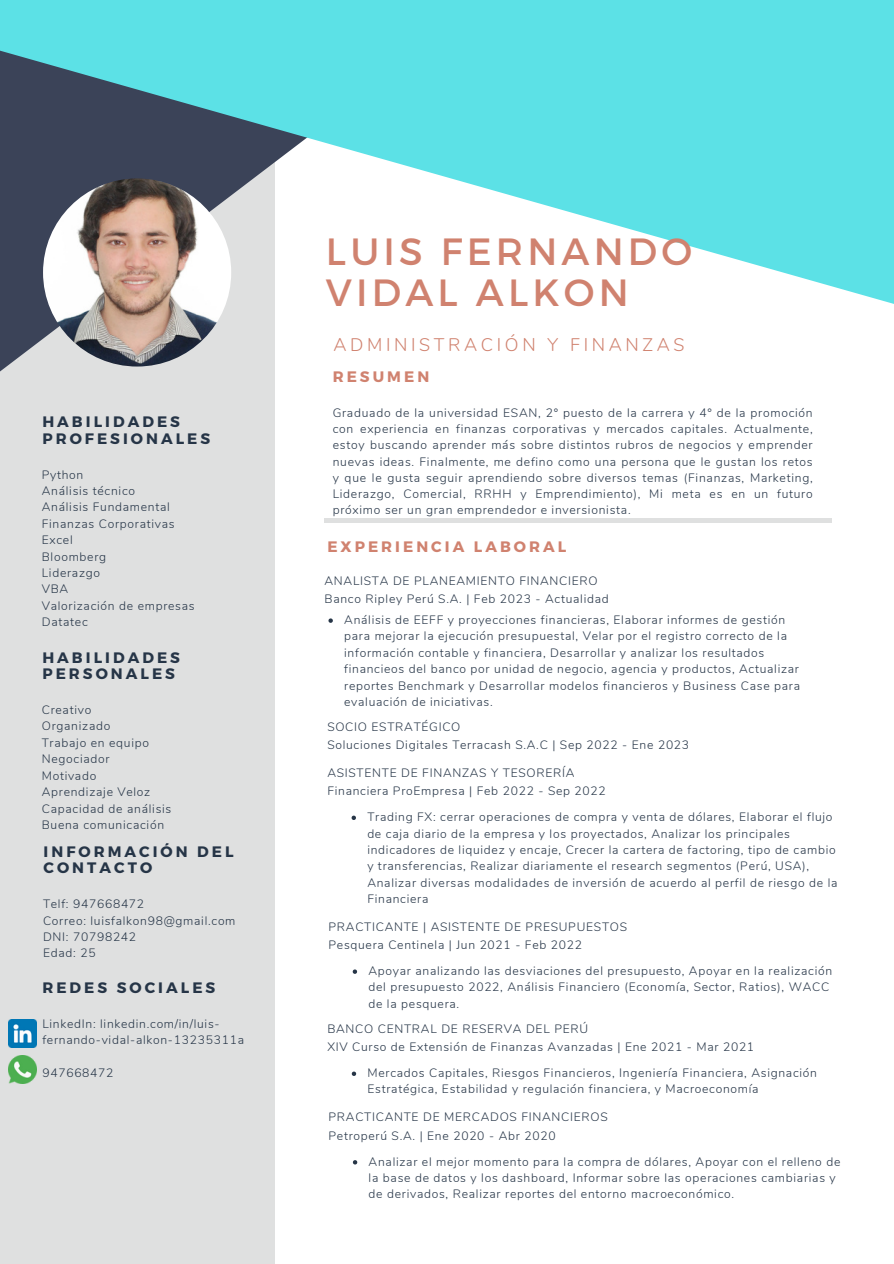
<style>
.page{position:relative;width:894px;height:1264px;background:#fff}
.page>*{position:absolute;margin:0;border:0;box-sizing:border-box;transform-origin:0 0}
.t1{font:37.95px/40.5px "Montserrat";letter-spacing:.11em;color:#d0826f}
.t2{font:300 18.15px "Nunito";letter-spacing:.2em;color:#d0826f}
.t3{font:700 15.15px/16.4px "Montserrat";letter-spacing:.2em;color:#263547}
.t4{font:700 15.15px "Montserrat";letter-spacing:.2em;color:#d0826f}
.t5{font:300 12.15px/16.4px "Nunito";letter-spacing:.06em;color:#263547}
</style>
<div class="page">
<div style="left:0;top:49px;width:274px;height:1214px;background:#dfe0e0"></div>
<hr style="left:324px;top:518px;width:508px;height:4px;background:#dfe0e0">
<svg style="left:0;top:338px;width:275px;height:121px"></svg>
<img style="left:43px;top:178px;width:188px;height:188px;border-radius:50%">
<svg style="left:0;top:0;width:893px;height:338px;fill:#5ce1e6"></svg>
<img style="left:8px;top:1019px;width:28px;height:28px">
<img style="left:8px;top:1055px;width:28px;height:28px">
<svg style="left:352px;top:969px;width:5px;height:4px"></svg>
<svg style="left:351px;top:1071px;width:5px;height:4px"></svg>
<svg style="left:353px;top:1160px;width:4px;height:4px"></svg>
<svg style="left:351px;top:815px;width:5px;height:5px"></svg>
<svg style="left:328px;top:618px;width:5px;height:5px"></svg>
<h3 class="t3" style="left:42px;top:413px;width:169px">HABILIDADES<br>PROFESIONALES</h3>
<p class="t5" style="left:42px;top:466px;width:43px">Python</p>
<p class="t5" style="left:42px;top:483px;width:95px">Análisis técnico</p>
<p class="t5" style="left:42px;top:499px;width:130px">Análisis Fundamental</p>
<h3 class="t5" style="left:42px;top:515px;width:134px">Finanzas Corporativas</h3>
<p class="t5" style="left:42px;top:532px;width:32px">Excel</p>
<p class="t5" style="left:42px;top:548px;width:66px">Bloomberg</p>
<h1 class="t5" style="left:42px;top:565px;width:60px">Liderazgo</h1>
<h2 class="t5" style="left:42px;top:581px;width:28px">VBA</h2>
<h3 class="t5" style="left:42px;top:597px;width:154px">Valorización de empresas</h3>
<p class="t5" style="left:42px;top:614px;width:47px">Datatec</p>
<h4 class="t3" style="left:42px;top:648px;width:139px">HABILIDADES<br>PERSONALES</h4>
<h4 class="t5" style="left:42px;top:702px;width:51px">Creativo</h4>
<p class="t5" style="left:42px;top:718px;width:70px">Organizado</p>
<p class="t5" style="left:42px;top:734px;width:109px">Trabajo en equipo</p>
<h4 class="t5" style="left:42px;top:751px;width:69px">Negociador</h4>
<p class="t5" style="left:42px;top:767px;width:56px">Motivado</p>
<h4 class="t5" style="left:42px;top:784px;width:110px">Aprendizaje Veloz</h4>
<p class="t5" style="left:42px;top:800px;width:131px">Capacidad de análisis</p>
<p class="t5" style="left:42px;top:816px;width:124px">Buena comunicación</p>
<p class="t3" style="left:44px;top:842px;width:191px">INFORMACIÓN DEL<br>CONTACTO</p>
<p class="t5" style="left:43px;top:895px;width:103px">Telf: 947668472</p>
<p class="t5" style="left:43px;top:912px;width:194px">Correo: luisfalkon98@gmail.com</p>
<p class="t5" style="left:43px;top:928px;width:95px">DNI: 70798242</p>
<p class="t5" style="left:43px;top:945px;width:54px">Edad: 25</p>
<p class="t3" style="left:42px;top:978px;width:174px">REDES SOCIALES</p>
<p class="t5" style="left:42px;top:1015px;width:203px">LinkedIn: linkedin.com/in/luis&shy;fernando-vidal-alkon-13235311a</p>
<h3 class="t5" style="left:42px;top:1064px;width:73px">947668472</h3>
<p class="t1" style="left:326px;top:229px;width:367px">LUIS FERNANDO<br>VIDAL ALKON</p>
<p class="t2" style="left:333px;top:333px;width:352px">ADMINISTRACIÓN Y FINANZAS</p>
<p class="t4" style="left:332px;top:366px;width:98px">RESUMEN</p>
<p class="t5" style="left:332px;top:405px;width:481px;text-align:justify">Graduado de la universidad ESAN, 2° puesto de la carrera y 4° de la promoción con experiencia en finanzas corporativas y mercados capitales. Actualmente, estoy buscando aprender más sobre distintos rubros de negocios y emprender nuevas ideas. Finalmente, me defino como una persona que le gustan los retos y que le gusta seguir aprendiendo sobre diversos temas (Finanzas, Marketing, Liderazgo, Comercial, RRHH y Emprendimiento), Mi meta es en un futuro próximo ser un gran emprendedor e inversionista.</p>
<p class="t4" style="left:327px;top:537px;width:240px">EXPERIENCIA LABORAL</p>
<h4 class="t5" style="left:324px;top:572px;width:274px">ANALISTA DE PLANEAMIENTO FINANCIERO</h4>
<p class="t5" style="left:324px;top:591px;width:286px">Banco Ripley Perú S.A. | Feb 2023 - Actualidad</p>
<p class="t5" style="left:344px;top:611px;width:457px">Análisis de EEFF y proyecciones financieras, Elaborar informes de gestión para mejorar la ejecución presupuestal, Velar por el registro correcto de la información contable y financiera, Desarrollar y analizar los resultados financieos del banco por unidad de negocio, agencia y productos, Actualizar reportes Benchmark y Desarrollar modelos financieros y Business Case para evaluación de iniciativas.</p>
<p class="t5" style="left:327px;top:718px;width:134px">SOCIO ESTRATÉGICO</p>
<p class="t5" style="left:327px;top:737px;width:363px">Soluciones Digitales Terracash S.A.C | Sep 2022 - Ene 2023</p>
<p class="t5" style="left:327px;top:764px;width:248px">ASISTENTE DE FINANZAS Y TESORERÍA</p>
<p class="t5" style="left:327px;top:783px;width:280px">Financiera ProEmpresa | Feb 2022 - Sep 2022</p>
<h3 class="t5" style="left:367px;top:809px;width:471px">Trading FX: cerrar operaciones de compra y venta de dólares, Elaborar el flujo de caja diario de la empresa y los proyectados, Analizar los principales indicadores de liquidez y encaje, Crecer la cartera de factoring, tipo de cambio y transferencias, Realizar diariamente el research segmentos (Perú, USA), Analizar diversas modalidades de inversión de acuerdo al perfil de riesgo de la Financiera</h3>
<h3 class="t5" style="left:328px;top:918px;width:300px">PRACTICANTE | ASISTENTE DE PRESUPUESTOS</h3>
<p class="t5" style="left:328px;top:937px;width:255px">Pesquera Centinela | Jun 2021 - Feb 2022</p>
<p class="t5" style="left:368px;top:962px;width:465px">Apoyar analizando las desviaciones del presupuesto, Apoyar en la realización del presupuesto 2022, Análisis Financiero (Economía, Sector, Ratios), WACC de la pesquera.</p>
<p class="t5" style="left:327px;top:1020px;width:262px">BANCO CENTRAL DE RESERVA DEL PERÚ</p>
<p class="t5" style="left:327px;top:1039px;width:428px">XIV Curso de Extensión de Finanzas Avanzadas | Ene 2021 - Mar 2021</p>
<p class="t5" style="left:367px;top:1064px;width:451px">Mercados Capitales, Riesgos Financieros, Ingeniería Financiera, Asignación<br>Estratégica, Estabilidad y regulación financiera, y Macroeconomía</p>
<p class="t5" style="left:328px;top:1109px;width:281px">PRACTICANTE DE MERCADOS FINANCIEROS</p>
<p class="t5" style="left:328px;top:1127px;width:228px">Petroperú S.A. | Ene 2020 - Abr 2020</p>
<p class="t5" style="left:368px;top:1153px;width:473px">Analizar el mejor momento para la compra de dólares, Apoyar con el relleno de la base de datos y los dashboard, Informar sobre las operaciones cambiarias y de derivados, Realizar reportes del entorno macroeconómico.</p>
</div>
